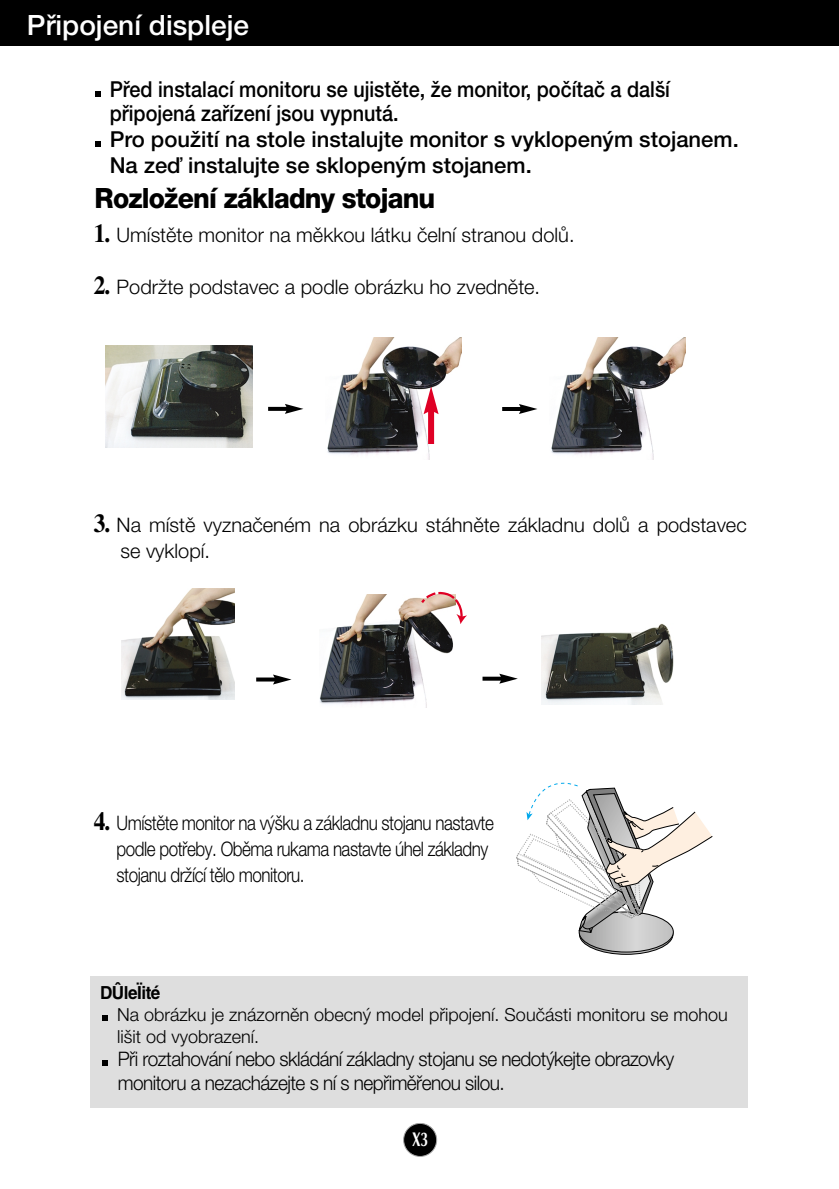
<style>
.page{position:relative;width:839px;height:1189px;background:#fff}
.page>*{position:absolute;margin:0;border:0;box-sizing:border-box;transform-origin:0 0}
.t1{font:800 28px "Helvetica Neue CE";letter-spacing:-.03em;color:#000;scale:.95 1}
.t2{font:500 28px "Helvetica Neue CE";color:#fff}
.t3{font:500 22px/26px "Helvetica Neue CE";color:#000}
.t4{font:500 22px/24px "Helvetica Neue CE";color:#000;scale:.9 1}
.t5{font:300 20px/26px "Helvetica Neue CE";color:#000}
.t6{font:300 20px/26px "Helvetica Neue CE";letter-spacing:-.03em;color:#000;scale:.85 1}
.t7{font:300 20px/24px "Helvetica Neue CE";letter-spacing:-.03em;color:#000;scale:.95 1}
.t8{font:700 20px "Optima";color:#fff;scale:.7 1}
.t9{font:300 18px/22px "Helvetica Neue CE";color:#000}
.t10{font:700 18px "Helvetica";letter-spacing:-.03em;color:#000;scale:.95 1}
.s1{font-family:"Times";font-weight:700;font-size:26px}
</style>
<div class="page">
<div style="left:0;top:0;width:839px;height:46px;background:#000"></div>
<div style="left:403px;top:1123px;width:33px;height:33px;background:#000;border-radius:50%"></div>
<div style="left:403px;top:1123px;width:34px;height:34px;border:2px solid #a5a5a5;border-radius:50%"></div>
<svg style="left:95px;top:141px;width:5px;height:6px"></svg>
<svg style="left:95px;top:91px;width:5px;height:6px"></svg>
<img style="left:327px;top:338px;width:134px;height:121px">
<img style="left:551px;top:338px;width:135px;height:121px">
<hr style="left:502px;top:407px;width:20px;height:4px;background:#000">
<svg style="left:519px;top:404px;width:18px;height:10px"></svg>
<img style="left:319px;top:594px;width:134px;height:114px">
<img style="left:121px;top:588px;width:114px;height:112px">
<div style="left:428px;top:409px;width:6px;height:35px;background:#df0025"></div>
<svg style="left:423px;top:386px;width:15px;height:28px"></svg>
<svg style="left:419px;top:591px;width:48px;height:33px"></svg>
<img style="left:105px;top:345px;width:148px;height:103px">
<svg style="left:268px;top:407px;width:17px;height:4px"></svg>
<svg style="left:285px;top:404px;width:18px;height:10px"></svg>
<svg style="left:256px;top:677px;width:17px;height:4px"></svg>
<svg style="left:273px;top:674px;width:18px;height:10px"></svg>
<img style="left:541px;top:624px;width:133px;height:80px">
<svg style="left:482px;top:676px;width:17px;height:4px"></svg>
<svg style="left:499px;top:673px;width:19px;height:10px"></svg>
<svg style="left:579px;top:914px;width:94px;height:40px"></svg>
<svg style="left:579px;top:912px;width:94px;height:40px"></svg>
<svg style="left:516px;top:782px;width:196px;height:151px"></svg>
<div style="left:90px;top:976px;width:658px;height:132px;background:#dedede"></div>
<svg style="left:102px;top:1060px;width:6px;height:5px"></svg>
<svg style="left:102px;top:1015px;width:6px;height:5px"></svg>
<h1 class="t2" style="left:27px;top:15px;width:223px">Pfiipojení displeje</h1>
<p class="t4" style="left:110px;top:80px;width:624px">Pfied instalací monitoru se ujistûte, Ïe monitor, poãítaã a dal‰í pfiipojená zafiízení jsou vypnutá.</p>
<p class="t3" style="left:110px;top:129px;width:630px">Pro pouÏití na stole instalujte monitor s vyklopen˘m stojanem.<br>Na zeì instalujte se sklopen˘m stojanem.</p>
<h1 class="t1" style="left:95px;top:188px;width:360px">RozloÏení základny stojanu</h1>
<p class="t5" style="left:94px;top:224px;width:482px"><span class="s1">1.</span> Umístûte monitor na mûkkou látku ãelní stranou dolÛ.</p>
<p class="t5" style="left:94px;top:276px;width:448px"><span class="s1">2.</span> PodrÏte podstavec a podle obrázku ho zvednûte.</p>
<p class="t5" style="left:120px;top:514px;width:628px;text-indent:-26px"><span class="s1">3.</span> Na místû vyznaãeném na obrázku stáhnûte základnu dolÛ a podstavec se vyklopí.</p>
<p class="t6" style="left:117px;top:812px;width:445px;text-indent:-23px"><span class="s1">4.</span> Umístûte monitor na v˘‰ku a základnu stojanu nastavte podle potfieby. Obûma rukama nastavte úhel základny stojanu drÏící tûlo monitoru.</p>
<p class="t10" style="left:100px;top:986px;width:65px">DÛleÏité</p>
<p class="t9" style="left:117px;top:1005px;width:612px">Na obrázku je znázornûn obecn˘ model pfiipojení. Souãásti monitoru se mohou li‰it od vyobrazení.</p>
<p class="t7" style="left:118px;top:1049px;width:587px">Pfii roztahování nebo skládání základny stojanu se nedot˘kejte obrazovky monitoru a nezacházejte s ní s nepfiimûfienou silou.</p>
<p class="t8" style="left:412px;top:1131px;width:24px">X3</p>
</div>
